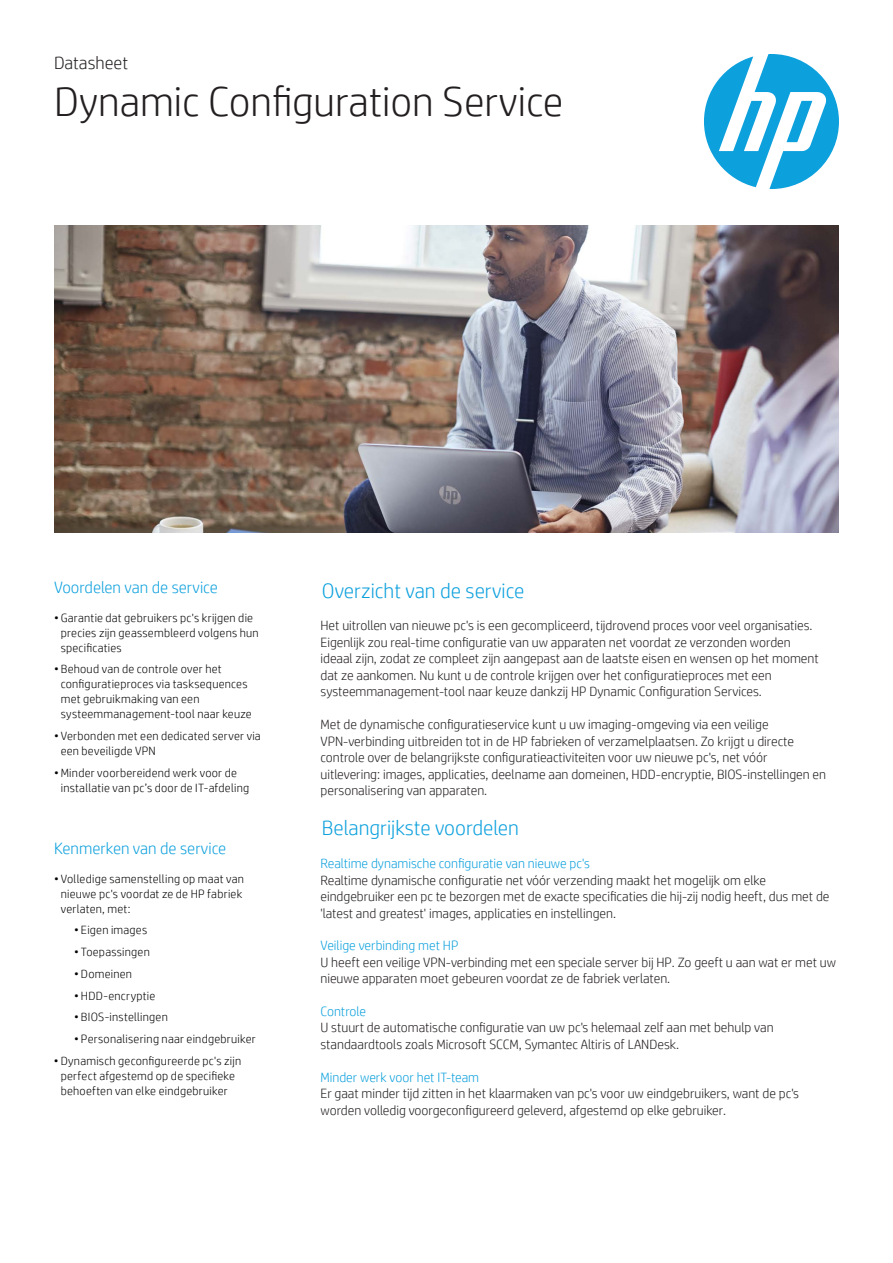
<style>
.page{position:relative;width:893px;height:1263px;background:#fff}
.page>*{position:absolute;margin:0;border:0;box-sizing:border-box;transform-origin:0 0}
.t1{font:300 42px "HP Simplified";color:#231f20}
.t2{font:300 21px "HP Simplified";color:#0ca0dd}
.t3{font:300 18px "HP Simplified";color:#231f20}
.t4{font:300 16.5px "HP Simplified";color:#0ca0dd}
.t5{font:300 13.5px/16.5px "HP Simplified";color:#231f20}
.t6{font:300 13.5px "HP Simplified";color:#0ca0dd}
.t7{font:300 12px/15px "HP Simplified";letter-spacing:.02em;color:#040503}
</style>
<div class="page">
<svg style="left:704px;top:54px;width:135px;height:135px"></svg>
<img style="left:54px;top:225px;width:785px;height:307px">
<h3 class="t3" style="left:54px;top:51px;width:76px">Datasheet</h3>
<h1 class="t1" style="left:54px;top:74px;width:511px">Dynamic Configuration Service</h1>
<p class="t4" style="left:54px;top:576px;width:165px">Voordelen van de service</p>
<p class="t7" style="left:61px;top:609px;width:199px;text-indent:-7px">• Garantie dat gebruikers pc's krijgen die precies zijn geassembleerd volgens hun specificaties</p>
<p class="t7" style="left:61px;top:661px;width:193px;text-indent:-7px">• Behoud van de controle over het configuratieproces via tasksequences met gebruikmaking van een systeemmanagement-tool naar keuze</p>
<p class="t7" style="left:61px;top:728px;width:201px;text-indent:-7px">• Verbonden met een dedicated server via een beveiligde VPN</p>
<p class="t7" style="left:61px;top:765px;width:190px;text-indent:-7px">•Minder voorbereidend werk voor de installatie van pc’s door de IT-afdeling</p>
<p class="t4" style="left:54px;top:837px;width:174px">Kenmerken van de service</p>
<p class="t7" style="left:61px;top:870px;width:185px;text-indent:-7px">• Volledige samenstelling op maat van nieuwe pc's voordat ze de HP fabriek verlaten, met:</p>
<p class="t7" style="left:74px;top:922px;width:75px">• Eigen images</p>
<p class="t7" style="left:74px;top:944px;width:77px">• Toepassingen</p>
<p class="t7" style="left:74px;top:966px;width:59px">• Domeinen</p>
<p class="t7" style="left:74px;top:987px;width:83px">• HDD-encryptie</p>
<p class="t7" style="left:74px;top:1009px;width:95px">• BIOS-instellingen</p>
<p class="t7" style="left:74px;top:1031px;width:183px">• Personalisering naar eindgebruiker</p>
<p class="t7" style="left:54px;top:1053px;width:189px;text-align:center">• Dynamisch geconfigureerde pc's zijn perfect afgestemd op de specifieke behoeften van elke eindgebruiker</p>
<h2 class="t2" style="left:322px;top:577px;width:204px">Overzicht van de service</h2>
<p class="t5" style="left:320px;top:617px;width:500px">Het uitrollen van nieuwe pc's is een gecompliceerd, tijdrovend proces voor veel organisaties.<br>Eigenlijk zou real-time configuratie van uw apparaten net voordat ze verzonden worden ideaal zijn, zodat ze compleet zijn aangepast aan de laatste eisen en wensen op het moment dat ze aankomen. Nu kunt u de controle krijgen over het configuratieproces met een systeemmanagement-tool naar keuze dankzij HP Dynamic Configuration Services.</p>
<p class="t5" style="left:320px;top:716px;width:507px">Met de dynamische configuratieservice kunt u uw imaging-omgeving via een veilige VPN-verbinding uitbreiden tot in de HP fabrieken of verzamelplaatsen. Zo krijgt u directe controle over de belangrijkste configuratieactiviteiten voor uw nieuwe pc's, net vóór uitlevering: images, applicaties, deelname aan domeinen, HDD-encryptie, BIOS-instellingen en personalisering van apparaten.</p>
<h2 class="t2" style="left:322px;top:814px;width:198px">Belangrijkste voordelen</h2>
<p class="t6" style="left:320px;top:854px;width:271px">Realtime dynamische configuratie van nieuwe pc's</p>
<p class="t5" style="left:320px;top:871px;width:510px">Realtime dynamische configuratie net vóór verzending maakt het mogelijk om elke eindgebruiker een pc te bezorgen met de exacte specificaties die hij-zij nodig heeft, dus met de 'latest and greatest' images, applicaties en instellingen.</p>
<p class="t6" style="left:320px;top:937px;width:139px">Veilige verbinding met HP</p>
<p class="t5" style="left:320px;top:953px;width:517px">U heeft een veilige VPN-verbinding met een speciale server bij HP. Zo geeft u aan wat er met uw nieuwe apparaten moet gebeuren voordat ze de fabriek verlaten.</p>
<p class="t6" style="left:320px;top:1002px;width:47px">Controle</p>
<p class="t5" style="left:320px;top:1019px;width:455px">U stuurt de automatische configuratie van uw pc's helemaal zelf aan met behulp van standaardtools zoals Microsoft SCCM, Symantec Altiris of LANDesk.</p>
<p class="t6" style="left:320px;top:1068px;width:160px">Minder werk voor het IT-team</p>
<p class="t5" style="left:320px;top:1085px;width:480px">Er gaat minder tijd zitten in het klaarmaken van pc's voor uw eindgebruikers, want de pc's worden volledig voorgeconfigureerd geleverd, afgestemd op elke gebruiker.</p>
</div>
